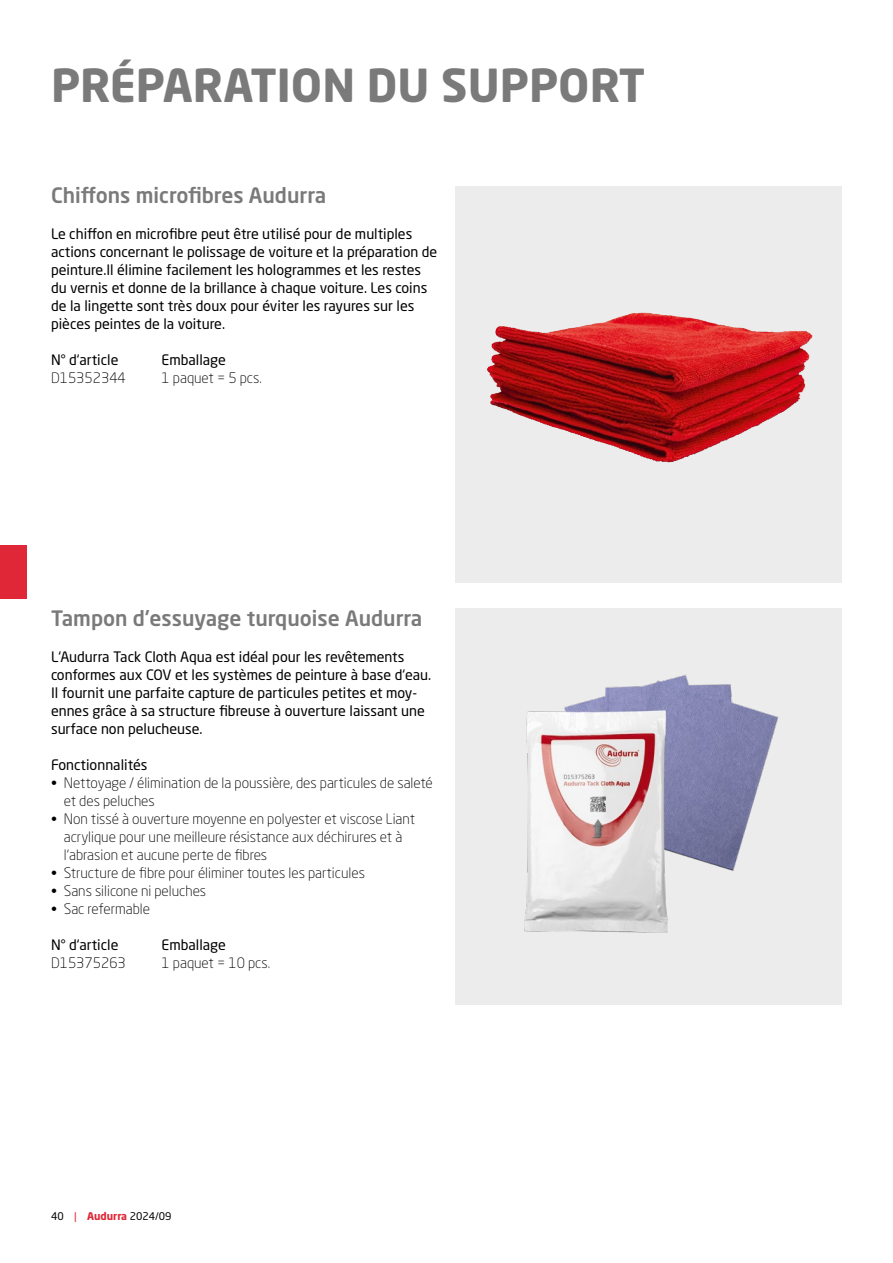
<style>
.page{position:relative;width:893px;height:1263px;background:#fff}
.page>*{position:absolute;margin:0;border:0;box-sizing:border-box;transform-origin:0 0}
.Kapitelname_grau_bold_30_36{font:700 45px "Neo Sans Pro";color:#7b7a7b}
.Produkt_HL_med_grau_14_18{font:500 21px "Neo Sans Pro";color:#7b7a7b}
.Fließtext_regular_schwarz_9_5_12{font:14.25px/18px "Neo Sans Pro";color:#000}
.Produktangaben__3Sp__light_schwarz_9_5_1{font:300 14.25px/18px "Neo Sans Pro";color:#000}
.Produktangaben__3Sp__regular_schwarz_9_5{font:14.25px "Neo Sans Pro";color:#000}
.t1{font:10.5px "Neo Sans Pro";color:#000}
.s1{color:#e02737}
.s2{font-weight:700;color:#e02737}
</style>
<div class="page">
<svg style="left:455px;top:186px;width:387px;height:396px;fill:#ececec"></svg>
<div style="left:455px;top:609px;width:387px;height:396px;background:#ececec"></div>
<div style="left:0;top:545px;width:27px;height:54px;background:#e02737"></div>
<img style="left:535px;top:313px;width:109px;height:20px">
<img style="left:524px;top:674px;width:255px;height:259px">
<p class="Kapitelname_grau_bold_30_36" style="left:51px;top:57px;width:596px">PRÉPARATION DU SUPPORT</p>
<p class="Produkt_HL_med_grau_14_18" style="left:51px;top:182px;width:277px">Chiffons microfibres Audurra</p>
<p class="Fließtext_regular_schwarz_9_5_12" style="left:51px;top:225px;width:388px">Le chiffon en microfibre peut être utilisé pour de multiples actions concernant le polissage de voiture et la préparation de peinture.Il élimine facilement les hologrammes et les restes du vernis et donne de la brillance à chaque voiture. Les coins de la lingette sont très doux pour éviter les rayures sur les pièces peintes de la voiture.</p>
<p class="Produktangaben__3Sp__regular_schwarz_9_5" style="left:51px;top:351px;width:69px">N° d‘article</p>
<p class="Produktangaben__3Sp__regular_schwarz_9_5" style="left:162px;top:351px;width:66px">Emballage</p>
<p class="Produktangaben__3Sp__light_schwarz_9_5_1" style="left:51px;top:369px;width:76px">D15352344</p>
<p class="Produktangaben__3Sp__light_schwarz_9_5_1" style="left:162px;top:369px;width:102px">1 paquet = 5 pcs.</p>
<p class="Produkt_HL_med_grau_14_18" style="left:51px;top:605px;width:373px">Tampon d’essuyage turquoise Audurra</p>
<p class="Fließtext_regular_schwarz_9_5_12" style="left:51px;top:648px;width:382px">L‘Audurra Tack Cloth Aqua est idéal pour les revêtements conformes aux COV et les systèmes de peinture à base d‘eau.<br>Il fournit une parfaite capture de particules petites et moy&shy;ennes grâce à sa structure fibreuse à ouverture laissant une surface non pelucheuse.</p>
<p class="Produktangaben__3Sp__regular_schwarz_9_5" style="left:51px;top:756px;width:98px">Fonctionnalités</p>
<p class="Produktangaben__3Sp__light_schwarz_9_5_1" style="left:64px;top:774px;width:371px;text-indent:-13px">• Nettoyage / élimination de la poussière, des particules de saleté et des peluches</p>
<p class="Produktangaben__3Sp__light_schwarz_9_5_1" style="left:64px;top:810px;width:353px;text-indent:-13px">• Non tissé à ouverture moyenne en polyester et viscose Liant acrylique pour une meilleure résistance aux déchirures et à l‘abrasion et aucune perte de fibres</p>
<p class="Produktangaben__3Sp__light_schwarz_9_5_1" style="left:51px;top:864px;width:315px">• Structure de fibre pour éliminer toutes les particules</p>
<p class="Produktangaben__3Sp__light_schwarz_9_5_1" style="left:51px;top:882px;width:157px">• Sans silicone ni peluches</p>
<p class="Produktangaben__3Sp__light_schwarz_9_5_1" style="left:51px;top:900px;width:101px">• Sac refermable</p>
<p class="Produktangaben__3Sp__regular_schwarz_9_5" style="left:51px;top:936px;width:69px">N° d‘article</p>
<p class="Produktangaben__3Sp__regular_schwarz_9_5" style="left:162px;top:936px;width:66px">Emballage</p>
<p class="Produktangaben__3Sp__light_schwarz_9_5_1" style="left:51px;top:954px;width:76px">D15375263</p>
<p class="Produktangaben__3Sp__light_schwarz_9_5_1" style="left:162px;top:954px;width:110px">1 paquet = 10 pcs.</p>
<p class="t1" style="left:51px;top:1210px;width:122px">40 <span class="s1">|</span> <span class="s2">Audurra</span> 2024/09</p>
</div>
